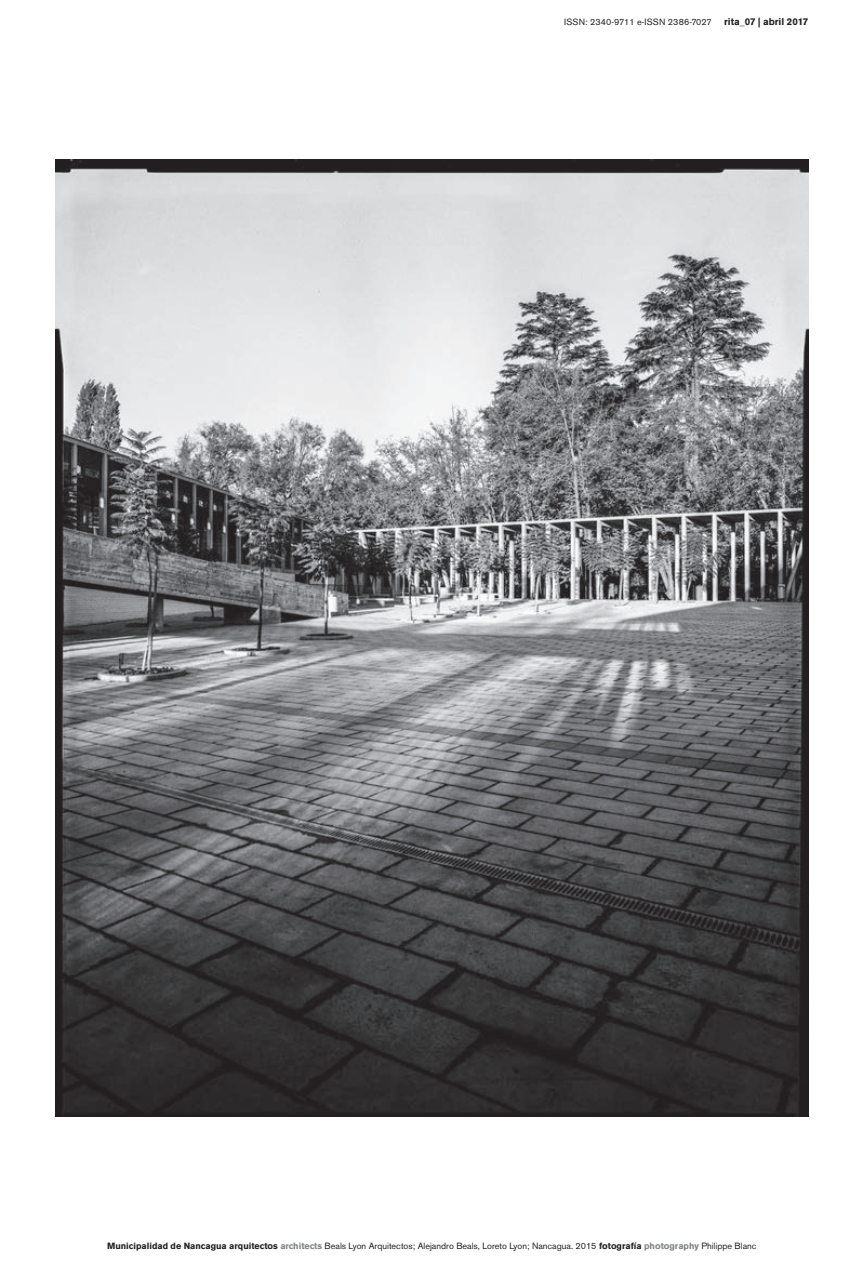
<style>
.page{position:relative;width:851px;height:1276px;background:#fff}
.page>*{position:absolute;margin:0;border:0;box-sizing:border-box;transform-origin:0 0}
.t1{font:700 9.75px "Akzidenz Grotesk BE";color:#231f20}
.t2{font:9px "Akzidenz Grotesk BE";color:#231f20}
.t3{font:9px "Akzidenz Grotesk BE";letter-spacing:.02em;color:#231f20}
.s1{font-weight:700}
.s2{font-weight:700;color:#808285}
</style>
<div class="page">
<img style="left:55px;top:160px;width:753px;height:956px">
<p class="t3" style="left:564px;top:17px;width:149px">ISSN: 2340-9711 e-ISSN 2386-7027</p>
<p class="t1" style="left:724px;top:16px;width:86px">rita_07 | abril 2017</p>
<p class="t2" style="left:107px;top:1240px;width:650px"><span class="s1">Municipalidad de Nancagua arquitectos</span> <span class="s2">architects</span> Beals Lyon Arquitectos; Alejandro Beals, Loreto Lyon; Nancagua. 2015 <span class="s1">fotografía</span> <span class="s2">photography</span> Philippe Blanc</p>
</div>
